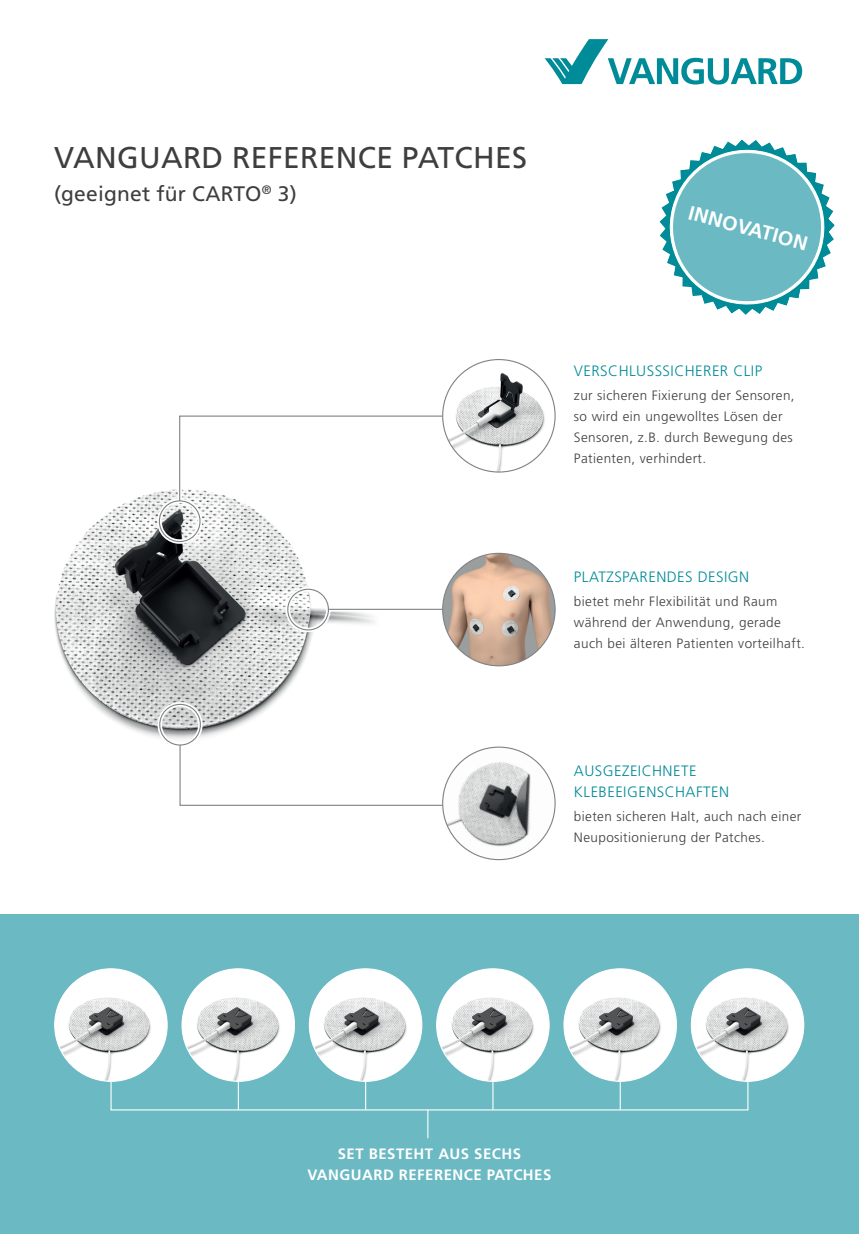
<style>
.page{position:relative;width:859px;height:1234px;background:#fff}
.page>*{position:absolute;margin:0;border:0;box-sizing:border-box;transform-origin:0 0}
.t1{font:30px "Frutiger";letter-spacing:.01em;color:#3e3e3f}
.t2{font:21px "Frutiger";letter-spacing:.01em;color:#3e3e3f}
.t3{font:700 19.95px "Frutiger";color:#fff}
.t4{font:300 15px/21px "Frutiger";letter-spacing:.03em;color:#008b98}
.t5{font:700 15px/21px "Frutiger";letter-spacing:.03em;color:#fff;text-align:center}
.t6{font:300 13.5px/21px "Frutiger";letter-spacing:.03em;color:#3e3e3f}
</style>
<div class="page">
<div style="left:0;top:914px;width:859px;height:319px;background:#6ab9c3"></div>
<svg style="left:545px;top:39px;width:257px;height:45px"></svg>
<img style="left:54px;top:494px;width:259px;height:242px">
<svg style="left:337px;top:609px;width:85px;height:1px"></svg>
<svg style="left:279px;top:580px;width:58px;height:51px"></svg>
<hr style="left:329px;top:608px;width:115px;height:1px;background:#808285">
<svg style="left:151px;top:695px;width:307px;height:111px"></svg>
<img style="left:443px;top:553px;width:112px;height:112px;border-radius:56px">
<img style="left:443px;top:747px;width:112px;height:112px;border-radius:56px">
<svg style="left:151px;top:415px;width:306px;height:135px"></svg>
<img style="left:443px;top:359px;width:112px;height:113px;border-radius:56px">
<svg style="left:659px;top:139px;width:176px;height:176px"></svg>
<div style="left:110px;top:1080px;width:638px;height:30px;border:1px solid #fff"></div>
<img style="left:55px;top:971px;width:107px;height:109px">
<img style="left:182px;top:971px;width:108px;height:109px">
<img style="left:309px;top:971px;width:108px;height:109px">
<img style="left:437px;top:971px;width:108px;height:109px">
<img style="left:564px;top:971px;width:108px;height:109px">
<img style="left:691px;top:971px;width:108px;height:109px">
<svg style="left:620px;top:1080px;width:1px;height:29px"></svg>
<svg style="left:492px;top:1080px;width:1px;height:29px"></svg>
<svg style="left:365px;top:1080px;width:1px;height:29px"></svg>
<svg style="left:238px;top:1080px;width:1px;height:29px"></svg>
<svg style="left:427px;top:1109px;width:1px;height:28px"></svg>
<h1 class="t1" style="left:54px;top:140px;width:475px">VANGUARD REFERENCE PATCHES</h1>
<h2 class="t2" style="left:54px;top:181px;width:244px">(geeignet für CARTO<sup>®</sup> 3)</h2>
<h3 class="t3" style="left:692px;top:201px;width:124px;rotate:15deg">INNOVATION</h3>
<p class="t4" style="left:574px;top:360px;width:190px">VERSCHLUSSSICHERER CLIP</p>
<p class="t6" style="left:574px;top:385px;width:222px">zur sicheren Fixierung der Sensoren, so wird ein ungewolltes Lösen der<br>Sensoren, z.B. durch Bewegung des<br>Patienten, verhindert.</p>
<p class="t4" style="left:574px;top:566px;width:177px">PLATZSPARENDES DESIGN</p>
<p class="t6" style="left:574px;top:591px;width:233px">bietet mehr Flexibilität und Raum während der Anwendung, gerade auch bei älteren Patienten vorteilhaft.</p>
<p class="t4" style="left:574px;top:760px;width:157px">AUSGEZEICHNETE<br>KLEBEEIGENSCHAFTEN</p>
<p class="t6" style="left:574px;top:805px;width:229px">bieten sicheren Halt, auch nach einer<br>Neupositionierung der Patches.</p>
<p class="t5" style="left:308px;top:1142px;width:245px">SET BESTEHT AUS SECHS<br>VANGUARD REFERENCE PATCHES</p>
</div>
